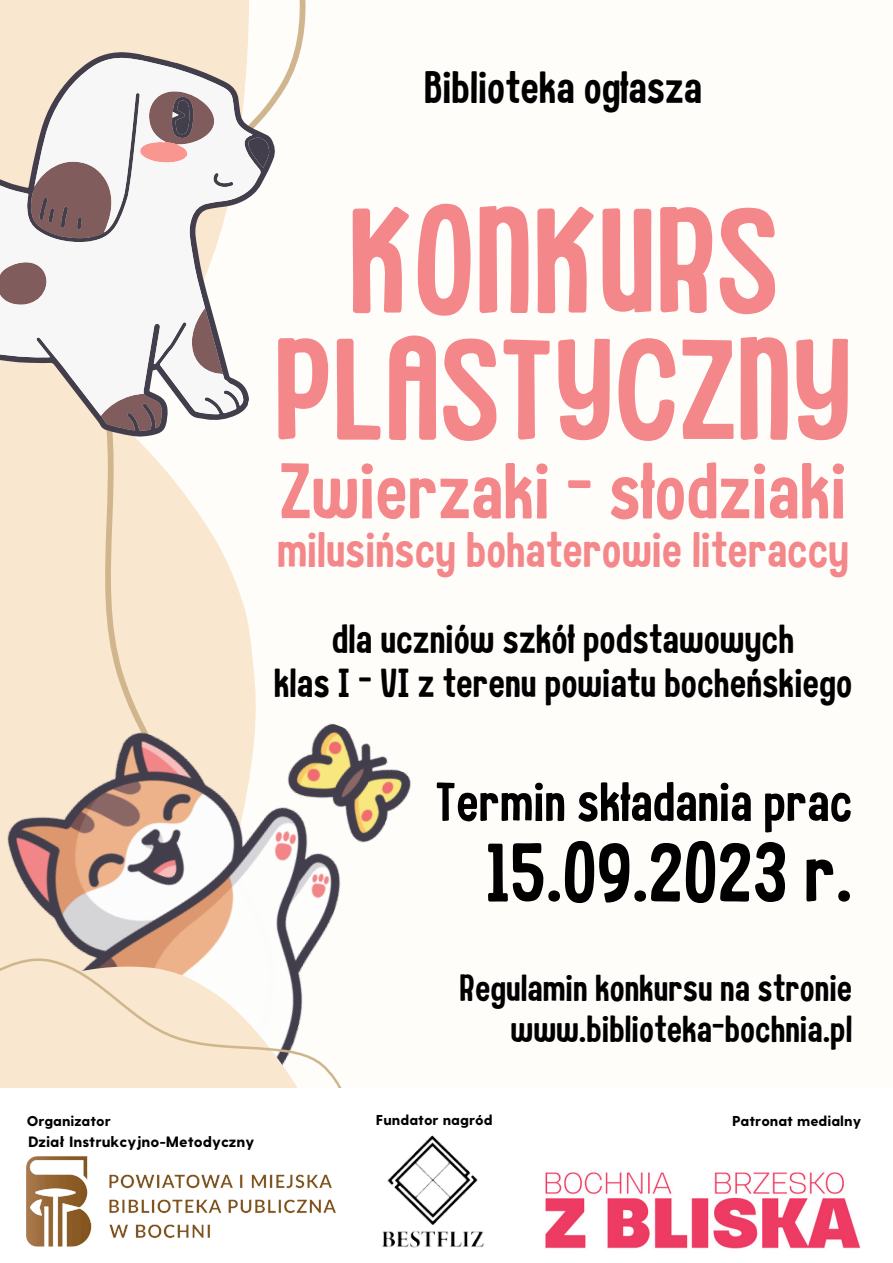
<style>
.page{position:relative;width:893px;height:1263px;background:#fffdfa}
.page>*{position:absolute;margin:0;border:0;box-sizing:border-box;transform-origin:0 0}
.t1{font:148.65px "Childling";color:#f48789}
.t2{font:142.95px "Childling";color:#f48789}
.t3{font:82.5px "Childling";color:#000}
.t4{font:79.05px "Childling";color:#f48789}
.t5{font:54.97px "Childling";color:#000}
.t6{font:49.5px "Childling";color:#f48789}
.t7{font:45px "Childling";color:#000}
.t8{font:40.5px "Childling";color:#000}
.t9{font:37.5px "Childling";color:#000}
.t10{font:800 15px "Greycliff CF";color:#000}
.t11{font:800 14.33px "Greycliff CF";color:#000}
.t12{font:800 14.25px "Greycliff CF";color:#000}
</style>
<div class="page">
<svg style="left:0;top:483px;width:247px;height:133px;fill:#f9e7cf"></svg>
<img style="left:0;top:616px;width:411px;height:253px">
<svg style="left:0;top:0;width:306px;height:483px;fill:#f9e7cf"></svg>
<svg style="left:0;top:5px;width:306px;height:455px"></svg>
<svg style="left:243px;top:135px;width:29px;height:33px"></svg>
<svg style="left:138px;top:85px;width:97px;height:105px"></svg>
<svg style="left:0;top:869px;width:342px;height:219px;fill:#f9e7cf"></svg>
<div style="left:0;top:1088px;width:893px;height:175px;background:#fff"></div>
<img style="left:27px;top:1156px;width:309px;height:91px">
<img style="left:545px;top:1172px;width:316px;height:77px">
<img style="left:382px;top:1135px;width:102px;height:113px">
<p class="t7" style="left:424px;top:67px;width:280px">Biblioteka ogłasza</p>
<p class="t1" style="left:348px;top:194px;width:431px">KONKURS</p>
<p class="t2" style="left:274px;top:325px;width:580px">PLASTYCZNY</p>
<p class="t4" style="left:280px;top:455px;width:568px">Zwierzaki - słodziaki</p>
<p class="t6" style="left:277px;top:528px;width:573px">milusińscy bohaterowie literaccy</p>
<p class="t8" style="left:332px;top:620px;width:464px">dla uczniów szkół podstawowych</p>
<p class="t8" style="left:274px;top:665px;width:580px">klas I - VI z terenu powiatu bocheńskiego</p>
<p class="t5" style="left:435px;top:777px;width:419px">Termin składania prac</p>
<p class="t3" style="left:485px;top:835px;width:368px">15.09.2023 r.</p>
<p class="t9" style="left:459px;top:971px;width:394px">Regulamin konkursu na stronie</p>
<p class="t9" style="left:510px;top:1012px;width:343px">www.biblioteka-bochnia.pl</p>
<p class="t12" style="left:27px;top:1111px;width:86px">Organizator</p>
<p class="t11" style="left:376px;top:1110px;width:118px">Fundator nagród</p>
<p class="t11" style="left:732px;top:1111px;width:131px">Patronat medialny</p>
<p class="t10" style="left:28px;top:1131px;width:228px">Dział Instrukcyjno-Metodyczny</p>
</div>
